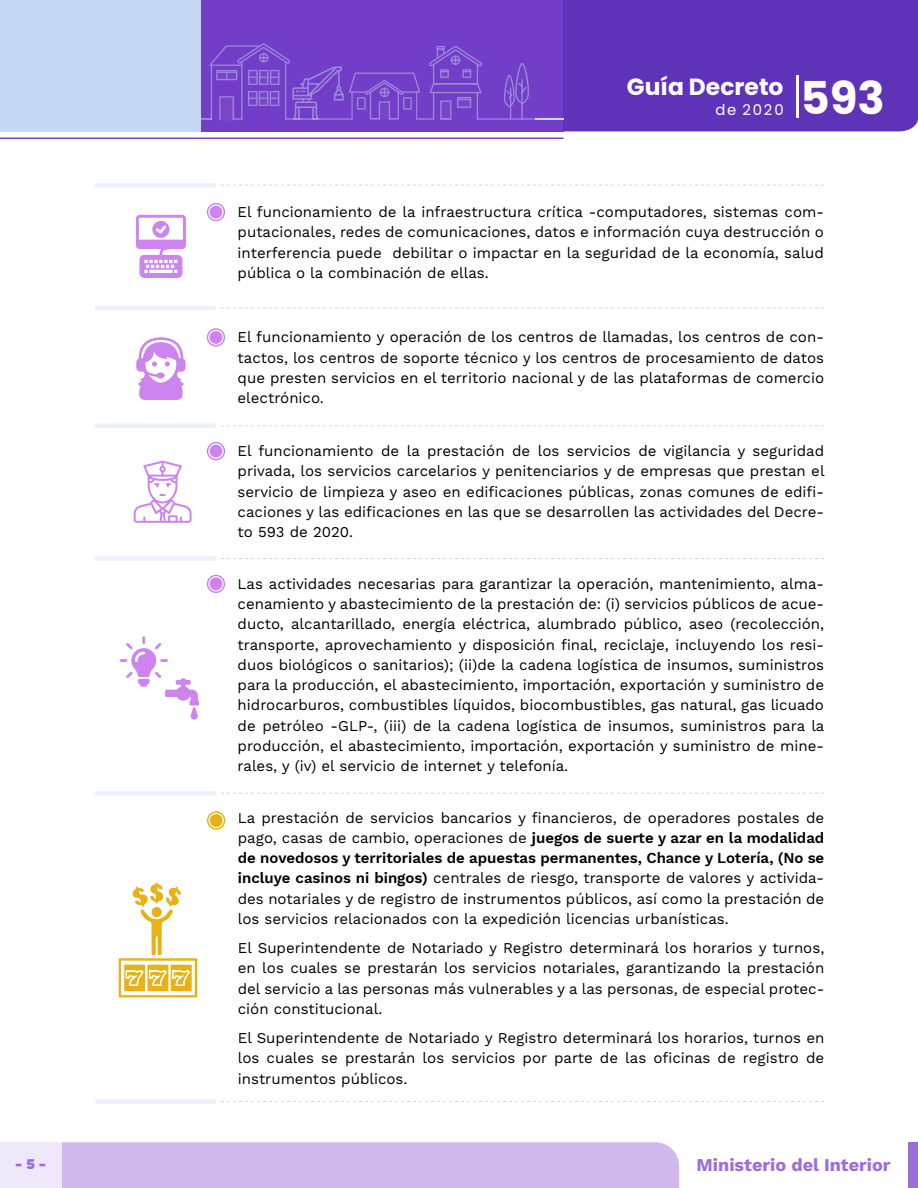
<style>
.page{position:relative;width:918px;height:1188px;background:#fff}
.page>*{position:absolute;margin:0;border:0;box-sizing:border-box;transform-origin:0 0}
.t1{font:700 23.4px "Poppins";color:#fff}
.t2{font:700 18px "Work Sans";color:#9c6dd8}
.t3{font:15px/20.2px "Work Sans";color:#000;text-align:justify}
.t4{font:14.85px "Poppins";letter-spacing:.125em;color:#fff}
.t5{font:900 14.55px "Work Sans";color:#9c6dd8}
.s1{font-size:45.3px}
.s2{font-weight:600}
</style>
<div class="page">
<div style="left:61px;top:1142px;width:618px;height:46px;background:#cfb9ec"></div>
<div style="left:909px;top:1142px;width:9px;height:46px;background:#9c6dd8"></div>
<div style="left:0;top:1142px;width:61px;height:46px;background:#efe8f8"></div>
<svg style="left:136px;top:215px;width:50px;height:63px"></svg>
<svg style="left:136px;top:337px;width:50px;height:63px"></svg>
<svg style="left:221px;top:308px;width:603px;height:1px"></svg>
<hr style="left:95px;top:306px;width:121px;height:4px;background:#ebf0fa">
<svg style="left:221px;top:185px;width:603px;height:1px"></svg>
<hr style="left:95px;top:183px;width:121px;height:4px;background:#ebf0fa">
<div style="left:210px;top:206px;width:12px;height:13px;background:#cd84ef;border-radius:50%"></div>
<div style="left:207px;top:203px;width:18px;height:18px;border:2px solid #cd84ef;border-radius:50%"></div>
<div style="left:210px;top:331px;width:12px;height:13px;background:#cd84ef;border-radius:50%"></div>
<div style="left:207px;top:328px;width:18px;height:19px;border:2px solid #cd84ef;border-radius:50%"></div>
<svg style="left:221px;top:1101px;width:603px;height:1px"></svg>
<div style="left:95px;top:1099px;width:121px;height:5px;background:#ebf0fa"></div>
<div style="left:210px;top:814px;width:13px;height:13px;background:#e8b115;border-radius:50%"></div>
<div style="left:207px;top:811px;width:18px;height:19px;border:2px solid #e8b115;border-radius:50%"></div>
<svg style="left:134px;top:461px;width:58px;height:62px"></svg>
<svg style="left:120px;top:636px;width:79px;height:84px"></svg>
<svg style="left:221px;top:425px;width:603px;height:1px"></svg>
<hr style="left:95px;top:424px;width:121px;height:4px;background:#ebf0fa">
<svg style="left:221px;top:558px;width:603px;height:1px"></svg>
<div style="left:95px;top:556px;width:121px;height:5px;background:#ebf0fa"></div>
<div style="left:210px;top:445px;width:12px;height:13px;background:#cd84ef;border-radius:50%"></div>
<div style="left:207px;top:442px;width:18px;height:18px;border:2px solid #cd84ef;border-radius:50%"></div>
<div style="left:210px;top:577px;width:12px;height:13px;background:#cd84ef;border-radius:50%"></div>
<div style="left:207px;top:575px;width:18px;height:18px;border:2px solid #cd84ef;border-radius:50%"></div>
<svg style="left:221px;top:793px;width:603px;height:1px"></svg>
<hr style="left:95px;top:791px;width:121px;height:4px;background:#ebf0fa">
<svg style="left:119px;top:882px;width:78px;height:115px"></svg>
<div style="left:0;top:0;width:564px;height:131px;background:#733ec7"></div>
<div style="left:0;top:0;width:201px;height:131px;background:#c6d9f4"></div>
<div style="left:564px;top:0;width:354px;height:131px;background:#5f33b7"></div>
<hr style="left:796px;top:75px;width:3px;height:43px;background:#fff">
<hr style="left:0;top:138px;width:564px;height:1px;background:#8141c3">
<div style="left:221px;top:98px;width:14px;height:23px;background:#7845c9"></div>
<hr style="left:510px;top:87px;width:1px;height:32px;background:#c6d9f4">
<hr style="left:521px;top:79px;width:2px;height:40px;background:#c6d9f4">
<svg style="left:504px;top:63px;width:25px;height:44px"></svg>
<hr style="left:477px;top:118px;width:86px;height:2px;background:#c6d9f4">
<hr style="left:535px;top:118px;width:29px;height:2px;background:#c6d9f4">
<svg style="left:201px;top:43px;width:281px;height:77px"></svg>
<h1 class="t1" style="left:627px;top:74px;width:259px">Guía Decreto <span class="s1">593</span></h1>
<p class="t4" style="left:715px;top:102px;width:70px">de 2020</p>
<p class="t3" style="left:238px;top:203px;width:588px">El funcionamiento de la infraestructura crítica -computadores, sistemas com&shy;putacionales, redes de comunicaciones, datos e información cuya destrucción o interferencia puede debilitar o impactar en la seguridad de la economía, salud pública o la combinación de ellas.</p>
<p class="t3" style="left:238px;top:328px;width:588px">El funcionamiento y operación de los centros de llamadas, los centros de con&shy;tactos, los centros de soporte técnico y los centros de procesamiento de datos que presten servicios en el territorio nacional y de las plataformas de comercio electrónico.</p>
<p class="t3" style="left:238px;top:442px;width:588px">El funcionamiento de la prestación de los servicios de vigilancia y seguridad privada, los servicios carcelarios y penitenciarios y de empresas que prestan el servicio de limpieza y aseo en edificaciones públicas, zonas comunes de edifi&shy;caciones y las edificaciones en las que se desarrollen las actividades del Decre&shy;to 593 de 2020.</p>
<p class="t3" style="left:238px;top:574px;width:588px">Las actividades necesarias para garantizar la operación, mantenimiento, alma&shy;cenamiento y abastecimiento de la prestación de: (i) servicios públicos de acue&shy;ducto, alcantarillado, energía eléctrica, alumbrado público, aseo (recolección, transporte, aprovechamiento y disposición final, reciclaje, incluyendo los resi&shy;duos biológicos o sanitarios); (ii)de la cadena logística de insumos, suministros para la producción, el abastecimiento, importación, exportación y suministro de hidrocarburos, combustibles líquidos, biocombustibles, gas natural, gas licuado de petróleo -GLP-, (iii) de la cadena logística de insumos, suministros para la producción, el abastecimiento, importación, exportación y suministro de mine&shy;rales, y (iv) el servicio de internet y telefonía.</p>
<p class="t3" style="left:238px;top:808px;width:588px">La prestación de servicios bancarios y financieros, de operadores postales de pago, casas de cambio, operaciones de <span class="s2">juegos de suerte y azar en la modalidad de novedosos y territoriales de apuestas permanentes, Chance y Lotería, (No se incluye casinos ni bingos)</span> centrales de riesgo, transporte de valores y activida&shy;des notariales y de registro de instrumentos públicos, así como la prestación de los servicios relacionados con la expedición licencias urbanísticas.</p>
<p class="t3" style="left:238px;top:938px;width:588px">El Superintendente de Notariado y Registro determinará los horarios y turnos, en los cuales se prestarán los servicios notariales, garantizando la prestación del servicio a las personas más vulnerables y a las personas, de especial protec&shy;ción constitucional.</p>
<p class="t3" style="left:238px;top:1028px;width:588px">El Superintendente de Notariado y Registro determinará los horarios, turnos en los cuales se prestarán los servicios por parte de las oficinas de registro de instrumentos públicos.</p>
<p class="t5" style="left:15px;top:1153px;width:33px">- 5 -</p>
<p class="t2" style="left:697px;top:1154px;width:196px">Ministerio del Interior</p>
</div>
